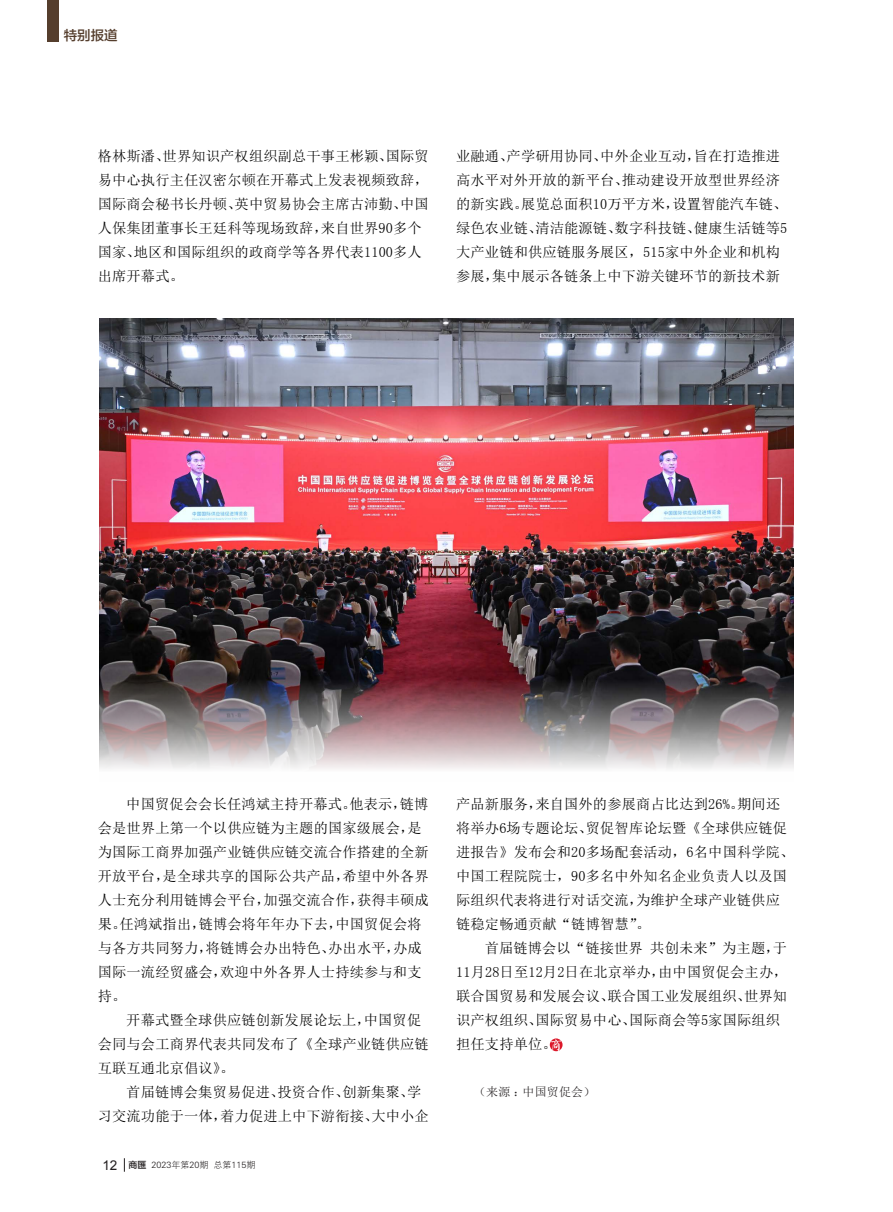
<style>
.page{position:relative;width:893px;height:1212px;background:#fff}
.page>*{position:absolute;margin:0;border:0;box-sizing:border-box;transform-origin:0 0}
.正文{font:14.25px/24px "Sim Sun";letter-spacing:.01em;color:#000}
.t1{font:13.5px "FZLTZHK GBK1 0";color:#553e2d}
.正文-2{font:12px "Sim Sun";letter-spacing:.01em;color:#231f20}
.t2{font:9px "FZXH1 JW GB1 0";color:#231f20}
.s1{font-family:"Arial";font-size:13.5px}
.s2{font-family:"FZLTZHK GBK1 0"}
</style>
<div class="page">
<svg style="left:124px;top:1158px;width:1px;height:14px"></svg>
<div style="left:47px;top:0;width:11px;height:41px;background:#553e2d"></div>
<svg style="left:550px;top:1038px;width:13px;height:13px"></svg>
<img style="left:100px;top:319px;width:693px;height:450px">
<p class="t1" style="left:64px;top:28px;width:55px">特别报道</p>
<p class="正文" style="left:98px;top:144px;width:333px">格林斯潘、世界知识产权组织副总干事王彬颖、国际贸易中心执行主任汉密尔顿在开幕式上发表视频致辞，国际商会秘书长丹顿、英中贸易协会主席古沛勤、中国人保集团董事长王廷科等现场致辞，来自世界90多个国家、地区和国际组织的政商学等各界代表1100多人出席开幕式。</p>
<p class="正文" style="left:456px;top:144px;width:333px">业融通、产学研用协同、中外企业互动，旨在打造推进高水平对外开放的新平台、推动建设开放型世界经济的新实践。展览总面积10万平方米，设置智能汽车链、绿色农业链、清洁能源链、数字科技链、健康生活链等5大产业链和供应链服务展区，515家中外企业和机构参展，集中展示各链条上中下游关键环节的新技术新</p>
<p class="正文" style="left:98px;top:792px;width:333px;text-indent:28px">中国贸促会会长任鸿斌主持开幕式。他表示，链博会是世界上第一个以供应链为主题的国家级展会，是为国际工商界加强产业链供应链交流合作搭建的全新开放平台，是全球共享的国际公共产品，希望中外各界人士充分利用链博会平台，加强交流合作，获得丰硕成果。任鸿斌指出，链博会将年年办下去，中国贸促会将与各方共同努力，将链博会办出特色、办出水平，办成国际一流经贸盛会，欢迎中外各界人士持续参与和支持。</p>
<p class="正文" style="left:98px;top:1008px;width:332px;text-indent:28px">开幕式暨全球供应链创新发展论坛上，中国贸促会同与会工商界代表共同发布了《全球产业链供应链互联互通北京倡议》。</p>
<p class="正文" style="left:98px;top:1080px;width:333px;text-indent:28px">首届链博会集贸易促进、投资合作、创新集聚、学习交流功能于一体，着力促进上中下游衔接、大中小企</p>
<p class="t2" style="left:102px;top:1160px;width:154px"><span class="s1">12</span> <span class="s2">商匯</span> 2023年第20期 总第115期</p>
<p class="正文" style="left:456px;top:792px;width:340px">产品新服务，来自国外的参展商占比达到26%。期间还将举办6场专题论坛、贸促智库论坛暨《全球供应链促进报告》发布会和20多场配套活动，6名中国科学院、中国工程院院士，90多名中外知名企业负责人以及国际组织代表将进行对话交流，为维护全球产业链供应链稳定畅通贡献“链博智慧”。</p>
<p class="正文" style="left:456px;top:936px;width:333px;text-indent:28px">首届链博会以“链接世界 共创未来”为主题，于<br>11月28日至12月2日在北京举办，由中国贸促会主办，联合国贸易和发展会议、联合国工业发展组织、世界知识产权组织、国际贸易中心、国际商会等5家国际组织担任支持单位。</p>
<p class="正文-2" style="left:474px;top:1086px;width:123px">（来源：中国贸促会）</p>
</div>
